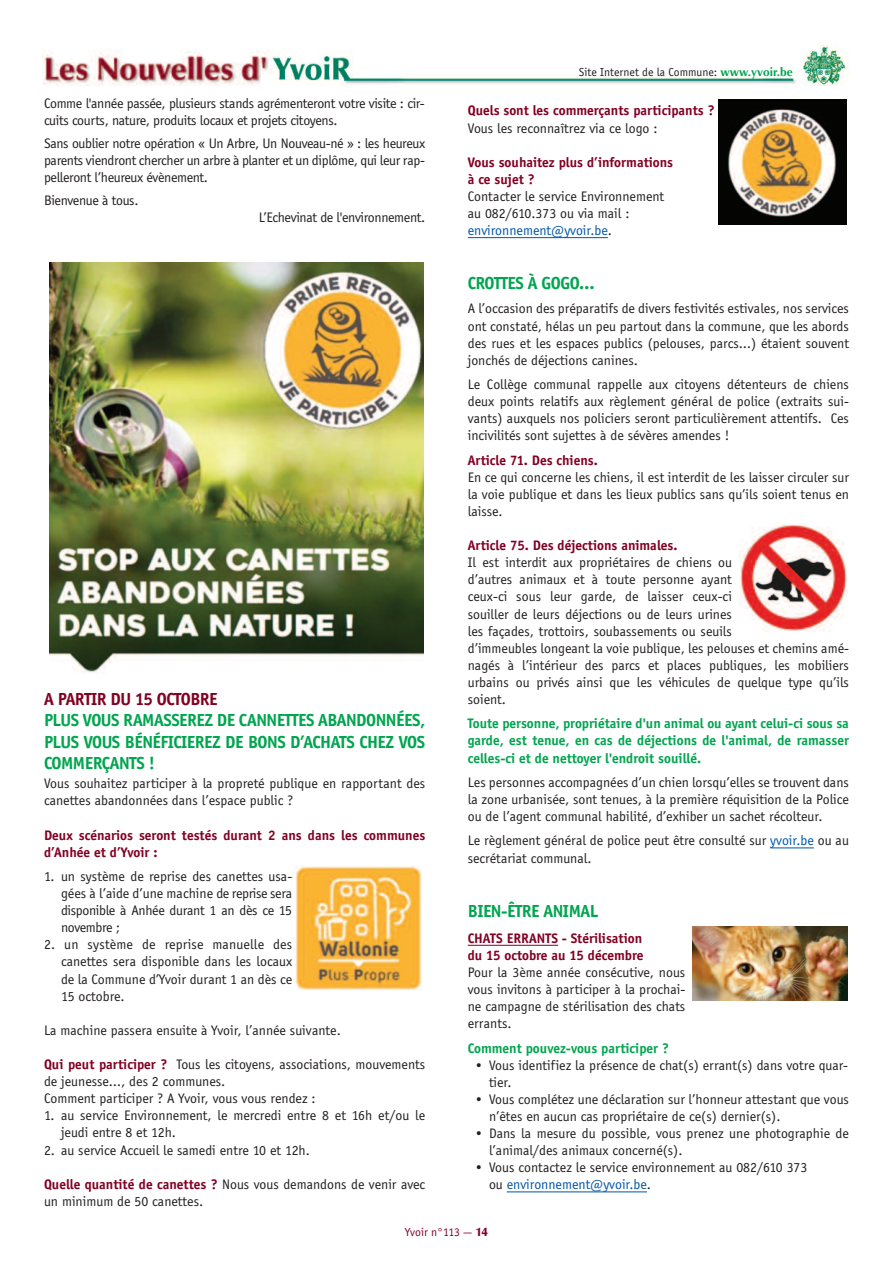
<style>
.page{position:relative;width:893px;height:1263px;background:#fff}
.page>*{position:absolute;margin:0;border:0;box-sizing:border-box;transform-origin:0 0}
.t1{font:700 18px/21.6px "Officina Sans";letter-spacing:-.025em;color:#00a54f;text-align:justify}
.t2{font:700 18px "Officina Sans";letter-spacing:-.025em;color:#820123}
.t3{font:14.25px/17.1px "Officina Sans";color:#231f20}
.t4{font:700 14.25px/17.1px "Officina Sans";color:#820123}
.t5{font:700 14.25px/17.1px "Officina Sans";color:#00a54f;text-align:justify}
.t6{font:14.25px/17.1px "Officina Sans";letter-spacing:-.025em;color:#231f20}
.t7{font:12px "Officina Sans";color:#231f20}
.t8{font:12px "Officina Sans";letter-spacing:-.005em;color:#820123}
.s1{font-weight:700;color:#820123}
.s2{font-family:"Optima";font-weight:700;color:#00a54f}
.s3{color:#0157a8}
.s4{font-family:"Optima";font-weight:900}
</style>
<div class="page">
<img style="left:43px;top:45px;width:806px;height:40px">
<hr style="left:468px;top:237px;width:140px;height:1px;background:#0157a8">
<hr style="left:770px;top:848px;width:44px;height:1px;background:#0157a8">
<hr style="left:468px;top:945px;width:90px;height:1px;background:#820123">
<hr style="left:507px;top:1191px;width:140px;height:1px;background:#0157a8">
<img style="left:50px;top:262px;width:374px;height:411px">
<img style="left:295px;top:865px;width:127px;height:126px">
<div style="left:717px;top:99px;width:130px;height:127px;background:#040503"></div>
<img style="left:728px;top:109px;width:109px;height:108px">
<img style="left:739px;top:524px;width:108px;height:108px">
<img style="left:693px;top:926px;width:154px;height:74px">
<p class="t6" style="left:44px;top:95px;width:382px">Comme l'année passée, plusieurs stands agrémenteront votre visite : cir&shy;cuits courts, nature, produits locaux et projets citoyens.</p>
<p class="t3" style="left:44px;top:134px;width:383px;text-align:justify">Sans oublier notre opération « Un Arbre, Un Nouveau-né » : les heureux parents viendront chercher un arbre à planter et un diplôme, qui leur rap&shy;pelleront l’heureux évènement.</p>
<p class="t6" style="left:44px;top:191px;width:96px">Bienvenue à tous.</p>
<p class="t6" style="left:259px;top:208px;width:168px">L’Echevinat de l'environnement.</p>
<p class="t2" style="left:44px;top:688px;width:175px">A PARTIR DU 15 OCTOBRE</p>
<p class="t1" style="left:44px;top:709px;width:383px">PLUS VOUS RAMASSEREZ DE CANNETTES ABANDONNÉES, PLUS VOUS BÉNÉFICIEREZ DE BONS D’ACHATS CHEZ VOS COMMERÇANTS !</p>
<p class="t3" style="left:44px;top:775px;width:383px">Vous souhaitez participer à la propreté publique en rapportant des canettes abandonnées dans l’espace public ?</p>
<p class="t4" style="left:44px;top:826px;width:383px">Deux scénarios seront testés durant 2 ans dans les communes d’Anhée et d’Yvoir :</p>
<p class="t3" style="left:61px;top:867px;width:233px;text-align:justify;text-indent:-17px">1. un système de reprise des canettes usa&shy;gées à l’aide d’une machine de reprise sera disponible à Anhée durant 1 an dès ce 15 novembre ;</p>
<p class="t3" style="left:61px;top:936px;width:233px;text-align:justify;text-indent:-17px">2. un système de reprise manuelle des canettes sera disponible dans les locaux de la Commune d’Yvoir durant 1 an dès ce 15 octobre.</p>
<p class="t3" style="left:44px;top:1021px;width:298px">La machine passera ensuite à Yvoir, l’année suivante.</p>
<p class="t3" style="left:44px;top:1055px;width:383px"><span class="s1">Qui peut participer ?</span> Tous les citoyens, associations, mouvements de jeunesse…, des 2 communes.<br>Comment participer ? A Yvoir, vous vous rendez :</p>
<p class="t3" style="left:61px;top:1107px;width:366px;text-indent:-17px">1. au service Environnement, le mercredi entre 8 et 16h et/ou le jeudi entre 8 et 12h.</p>
<p class="t3" style="left:44px;top:1141px;width:267px">2. au service Accueil le samedi entre 10 et 12h.</p>
<p class="t3" style="left:44px;top:1175px;width:383px"><span class="s1">Quelle quantité de canettes ?</span> Nous vous demandons de venir avec un minimum de 50 canettes.</p>
<p class="t7" style="left:579px;top:65px;width:215px">Site Internet de la Commune: <span class="s2">www.yvoir.be</span></p>
<p class="t4" style="left:468px;top:102px;width:248px">Quels sont les commerçants participants ?</p>
<p class="t3" style="left:468px;top:119px;width:191px">Vous les reconnaîtrez via ce logo :</p>
<p class="t4" style="left:468px;top:153px;width:207px">Vous souhaitez plus d’informations à ce sujet ?</p>
<p class="t3" style="left:468px;top:187px;width:198px">Contacter le service Environnement au 082/610.373 ou via mail : <span class="s3">environnement@yvoir.be</span>.</p>
<p class="t1" style="left:468px;top:272px;width:129px">CROTTES À GOGO…</p>
<p class="t3" style="left:468px;top:300px;width:383px;text-align:justify">A l’occasion des préparatifs de divers festivités estivales, nos services ont constaté, hélas un peu partout dans la commune, que les abords des rues et les espaces publics (pelouses, parcs…) étaient souvent jonchés de déjections canines.</p>
<p class="t3" style="left:468px;top:376px;width:383px;text-align:justify">Le Collège communal rappelle aux citoyens détenteurs de chiens deux points relatifs aux règlement général de police (extraits sui&shy;vants) auxquels nos policiers seront particulièrement attentifs. Ces incivilités sont sujettes à de sévères amendes !</p>
<p class="t4" style="left:468px;top:451px;width:132px">Article 71. Des chiens.</p>
<p class="t3" style="left:468px;top:468px;width:383px;text-align:justify">En ce qui concerne les chiens, il est interdit de les laisser circuler sur la voie publique et dans les lieux publics sans qu’ils soient tenus en laisse.</p>
<p class="t4" style="left:468px;top:537px;width:211px">Article 75. Des déjections animales.</p>
<p class="t3" style="left:468px;top:554px;width:383px">Il est interdit aux propriétaires de chiens ou<br>d’autres animaux et à toute personne ayant<br>ceux-ci sous leur garde, de laisser ceux-ci<br>souiller de leurs déjections ou de leurs urines<br>les façades, trottoirs, soubassements ou seuils<br>d’immeubles longeant la voie publique, les pelouses et chemins amé&shy;nagés à l’intérieur des parcs et places publiques, les mobiliers urbains ou privés ainsi que les véhicules de quelque type qu’ils soient.</p>
<p class="t5" style="left:468px;top:715px;width:383px">Toute personne, propriétaire d'un animal ou ayant celui-ci sous sa garde, est tenue, en cas de déjections de l'animal, de ramasser celles-ci et de nettoyer l'endroit souillé.</p>
<p class="t3" style="left:468px;top:773px;width:383px;text-align:justify">Les personnes accompagnées d’un chien lorsqu’elles se trouvent dans la zone urbanisée, sont tenues, à la première réquisition de la Police ou de l’agent communal habilité, d’exhiber un sachet récolteur.</p>
<p class="t3" style="left:468px;top:832px;width:383px">Le règlement général de police peut être consulté sur <span class="s3">yvoir.be</span> ou au secrétariat communal.</p>
<p class="t1" style="left:468px;top:899px;width:132px">BIEN-ÊTRE ANIMAL</p>
<p class="t4" style="left:468px;top:929px;width:177px">CHATS ERRANTS - Stérilisation du 15 octobre au 15 décembre</p>
<p class="t3" style="left:468px;top:963px;width:219px;text-align:justify">Pour la 3ème année consécutive, nous vous invitons à participer à la prochai&shy;ne campagne de stérilisation des chats errants.</p>
<p class="t5" style="left:468px;top:1039px;width:203px">Comment pouvez-vous participer ?</p>
<p class="t3" style="left:489px;top:1056px;width:360px;text-indent:-15px">• Vous identifiez la présence de chat(s) errant(s) dans votre quar&shy;tier.</p>
<p class="t3" style="left:489px;top:1090px;width:361px;text-indent:-15px">• Vous complétez une déclaration sur l’honneur attestant que vous n’êtes en aucun cas propriétaire de ce(s) dernier(s).</p>
<p class="t3" style="left:489px;top:1124px;width:361px;text-indent:-15px">• Dans la mesure du possible, vous prenez une photographie de l’animal/des animaux concerné(s).</p>
<p class="t3" style="left:489px;top:1159px;width:320px;text-indent:-15px">• Vous contactez le service environnement au 082/610 373 ou <span class="s3">environnement@yvoir.be</span>.</p>
<p class="t8" style="left:405px;top:1225px;width:84px">Yvoir n°113 — <span class="s4">14</span></p>
</div>
